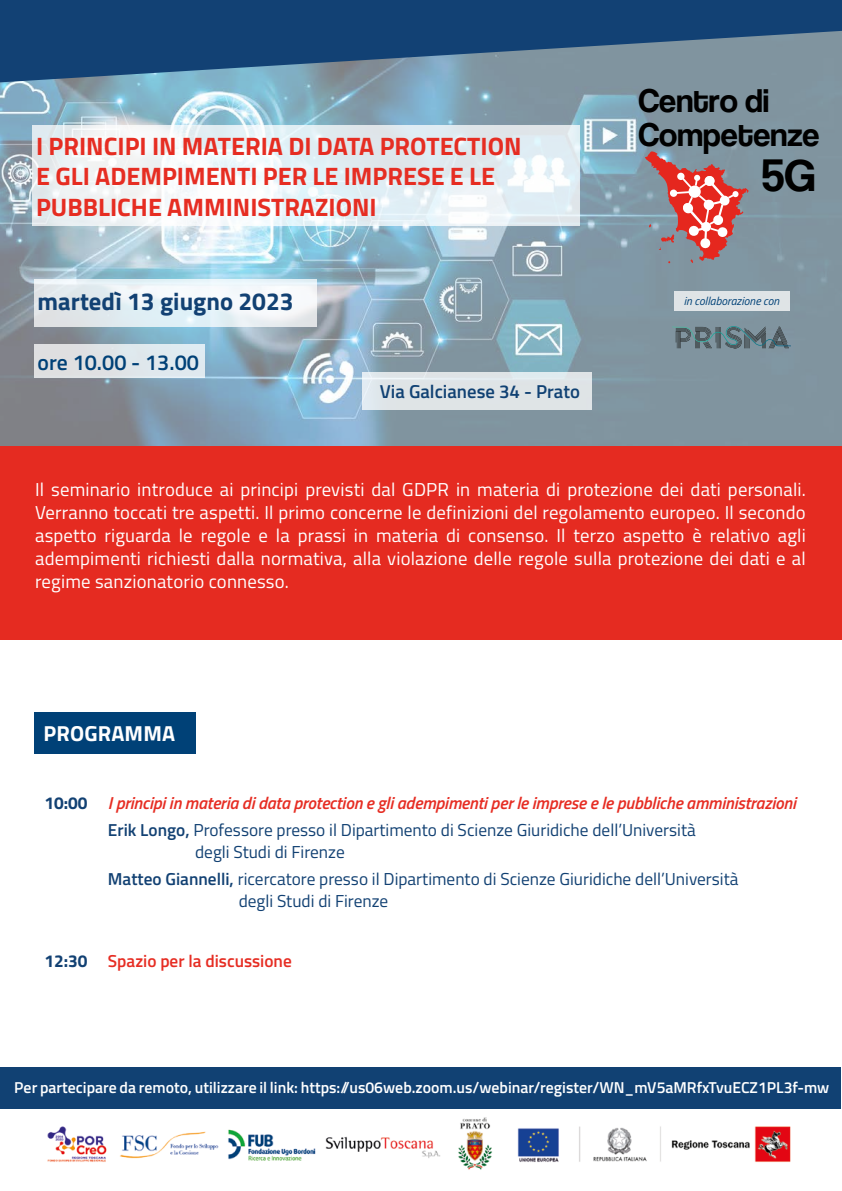
<style>
.page{position:relative;width:842px;height:1191px;background:#fff}
.page>*{position:absolute;margin:0;border:0;box-sizing:border-box;transform-origin:0 0}
.t1{font:47px "Coolvetica Rg";color:#000}
.t2{font:34px/34px "Coolvetica Rg";color:#000}
.t3{font:700 25.2px/30.2px "Titillium Web";color:#e62d22}
.t4{font:700 24.6px "Titillium Web";color:#124173}
.t5{font:600 21.7px "Titillium Web";color:#004177}
.t6{font:700 21.7px "Titillium Web";letter-spacing:.01em;color:#fff}
.t7{font:18.7px/23px "Titillium Web";letter-spacing:.01em;color:#fff;text-align:justify}
.t8{font:600 18.7px "Titillium Web";color:#104173}
.t9{font:italic 600 17.3px/27.3px "Titillium Web";letter-spacing:-.01em;color:#e62d23}
.t10{font:17.3px/27.3px "Titillium Web";color:#124173}
.t11{font:600 17.3px "Titillium Web";color:#e62d23}
.t12{font:600 15.8px "Titillium Web";color:#fff}
.t13{font:italic 11.6px "Titillium Web";color:#004177}
.s1{font-weight:700;font-style:normal;color:#124173}
.s2{font-style:normal;color:#124173}
.s3{font-weight:400;font-style:normal;color:#124173}
.s4{font-weight:600}
.s5{font-weight:700;color:#124173}
</style>
<div class="page">
<img style="left:0;top:82px;width:842px;height:364px">
<svg style="left:645px;top:151px;width:104px;height:112px;background:#af7d81"></svg>
<svg style="left:0;top:0;width:842px;height:82px;background:#345c83"></svg>
<div style="left:0;top:1067px;width:841px;height:41px;background:#114173"></div>
<svg style="left:32px;top:125px;width:548px;height:100px"></svg>
<div style="left:0;top:446px;width:842px;height:194px;background:#e52b21"></div>
<svg style="left:34px;top:280px;width:283px;height:47px"></svg>
<svg style="left:672px;top:326px;width:119px;height:23px;background:#677b83"></svg>
<div style="left:35px;top:345px;width:170px;height:33px;background:#dfe5e8"></div>
<div style="left:34px;top:712px;width:162px;height:41px;background:#004177"></div>
<img style="left:47px;top:1117px;width:744px;height:53px">
<div style="left:363px;top:372px;width:229px;height:38px;background:#dfe4e6"></div>
<div style="left:674px;top:291px;width:115px;height:19px;background:#dfe4e7"></div>
<h3 class="t3" style="left:36px;top:130px;width:487px">I PRINCIPI IN MATERIA DI DATA PROTECTION<br>E GLI ADEMPIMENTI PER LE IMPRESE E LE<br>PUBBLICHE AMMINISTRAZIONI</h3>
<h3 class="t4" style="left:38px;top:283px;width:257px">martedì 13 giugno 2023</h3>
<p class="t5" style="left:38px;top:346px;width:163px">ore 10.00 - 13.00</p>
<p class="t8" style="left:380px;top:377px;width:202px">Via Galcianese 34 - Prato</p>
<h2 class="t2" style="left:638px;top:83px;width:183px">Centro di<br>Competenze</h2>
<h1 class="t1" style="left:761px;top:148px;width:55px">5G</h1>
<p class="t13" style="left:684px;top:292px;width:97px">in collaborazione con</p>
<p class="t7" style="left:35px;top:477px;width:772px">Il seminario introduce ai principi previsti dal GDPR in materia di protezione dei dati personali.<br>Verranno toccati tre aspetti. Il primo concerne le definizioni del regolamento europeo. Il secondo aspetto riguarda le regole e la prassi in materia di consenso. Il terzo aspetto è relativo agli adempimenti richiesti dalla normativa, alla violazione delle regole sulla protezione dei dati e al regime sanzionatorio connesso.</p>
<p class="t6" style="left:43px;top:717px;width:134px">PROGRAMMA</p>
<p class="t9" style="left:108px;top:788px;width:690px;text-indent:-63px"><span class="s1">10:00</span> I principi in materia di data protection e gli adempimenti per le imprese e le pubbliche amministrazioni<br><span class="s2">Erik Longo,</span> <span class="s3">Professore presso il Dipartimento di Scienze Giuridiche dell’Università</span></p>
<p class="t10" style="left:108px;top:837px;width:632px;text-indent:87px">degli Studi di Firenze<br><span class="s4">Matteo Giannelli,</span> ricercatore presso il Dipartimento di Scienze Giuridiche dell’Università</p>
<p class="t10" style="left:239px;top:886px;width:151px">degli Studi di Firenze</p>
<p class="t11" style="left:44px;top:947px;width:249px"><span class="s5">12:30</span> Spazio per la discussione</p>
<p class="t12" style="left:14px;top:1075px;width:817px">Per partecipare da remoto, utilizzare il link: https://us06web.zoom.us/webinar/register/WN_mV5aMRfxTvuECZ1PL3f-mw</p>
</div>
